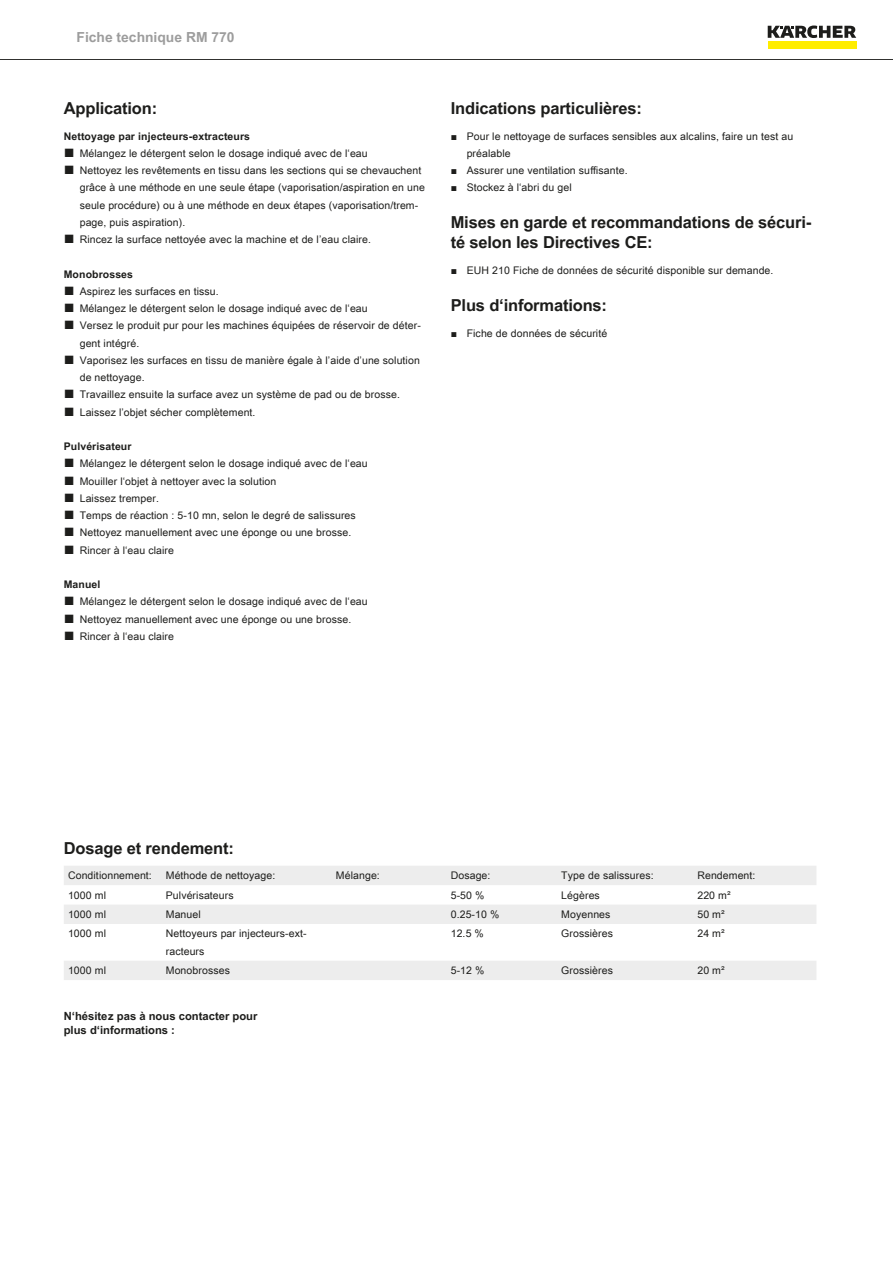
<style>
.page{position:relative;width:893px;height:1263px;background:#fff}
.page>*{position:absolute;margin:0;border:0;box-sizing:border-box;transform-origin:0 0}
.t1{font:700 16.5px/19.8px "Arial Unicode MS";letter-spacing:-.01em;color:#1d1d1b}
.t2{font:700 13.8px "Arial Unicode MS";color:#9d9d9d}
.t3{font:700 11.25px/13.5px "Arial Unicode MS";color:#1d1d1b}
.t4{font:10.5px/17.2px "Arial Unicode MS";letter-spacing:.01em;color:#1d1d1b}
.t5{font:700 10.5px "Arial Unicode MS";letter-spacing:.01em;color:#1d1d1b}
.s1{font-family:"Arial";font-size:18px}
.s2{font-family:"Arial"}
</style>
<div class="page">
<hr style="left:0;top:59px;width:893px;height:1px;background:#1d1d1b">
<div style="left:768px;top:42px;width:88px;height:7px;background:#ffed00"></div>
<svg style="left:768px;top:26px;width:88px;height:12px"></svg>
<svg style="left:64px;top:866px;width:752px;height:114px;fill:#ededed"></svg>
<h2 class="t2" style="left:77px;top:27px;width:160px">Fiche technique RM 770</h2>
<h1 class="t1" style="left:64px;top:99px;width:95px">Application:</h1>
<p class="t5" style="left:64px;top:128px;width:188px">Nettoyage par injecteurs-extracteurs</p>
<p class="t4" style="left:64px;top:144px;width:305px"><span class="s1">■</span> Mélangez le détergent selon le dosage indiqué avec de l‘eau</p>
<p class="t4" style="left:80px;top:162px;width:347px;text-indent:-16px"><span class="s1">■</span> Nettoyez les revêtements en tissu dans les sections qui se chevauchent grâce à une méthode en une seule étape (vaporisation/aspiration en une seule procédure) ou à une méthode en deux étapes (vaporisation/trem&shy;page, puis aspiration).</p>
<p class="t4" style="left:64px;top:231px;width:309px"><span class="s1">■</span> Rincez la surface nettoyée avec la machine et de l’eau claire.</p>
<p class="t5" style="left:64px;top:266px;width:71px">Monobrosses</p>
<p class="t4" style="left:64px;top:282px;width:156px"><span class="s1">■</span> Aspirez les surfaces en tissu.</p>
<p class="t4" style="left:64px;top:300px;width:305px"><span class="s1">■</span> Mélangez le détergent selon le dosage indiqué avec de l‘eau</p>
<p class="t4" style="left:80px;top:317px;width:343px;text-indent:-16px"><span class="s1">■</span> Versez le produit pur pour les machines équipées de réservoir de déter&shy;gent intégré.</p>
<p class="t4" style="left:80px;top:351px;width:342px;text-indent:-16px"><span class="s1">■</span> Vaporisez les surfaces en tissu de manière égale à l’aide d’une solution de nettoyage.</p>
<p class="t4" style="left:64px;top:386px;width:338px"><span class="s1">■</span> Travaillez ensuite la surface avez un système de pad ou de brosse.</p>
<p class="t4" style="left:64px;top:403px;width:193px"><span class="s1">■</span> Laissez l’objet sécher complètement.</p>
<p class="t5" style="left:64px;top:439px;width:69px">Pulvérisateur</p>
<p class="t4" style="left:64px;top:455px;width:305px"><span class="s1">■</span> Mélangez le détergent selon le dosage indiqué avec de l‘eau</p>
<p class="t4" style="left:64px;top:472px;width:214px"><span class="s1">■</span> Mouiller l‘objet à nettoyer avec la solution</p>
<p class="t4" style="left:64px;top:489px;width:97px"><span class="s1">■</span> Laissez tremper.</p>
<p class="t4" style="left:64px;top:507px;width:294px"><span class="s1">■</span> Temps de réaction : 5-10 mn, selon le degré de salissures</p>
<p class="t4" style="left:64px;top:524px;width:289px"><span class="s1">■</span> Nettoyez manuellement avec une éponge ou une brosse.</p>
<p class="t4" style="left:64px;top:541px;width:112px"><span class="s1">■</span> Rincer à l‘eau claire</p>
<p class="t5" style="left:64px;top:577px;width:38px">Manuel</p>
<p class="t4" style="left:64px;top:593px;width:305px"><span class="s1">■</span> Mélangez le détergent selon le dosage indiqué avec de l‘eau</p>
<p class="t4" style="left:64px;top:610px;width:289px"><span class="s1">■</span> Nettoyez manuellement avec une éponge ou une brosse.</p>
<p class="t4" style="left:64px;top:627px;width:112px"><span class="s1">■</span> Rincer à l‘eau claire</p>
<h1 class="t1" style="left:451px;top:99px;width:193px">Indications particulières:</h1>
<p class="t4" style="left:467px;top:127px;width:328px;text-indent:-16px"><span class="s2">■</span> Pour le nettoyage de surfaces sensibles aux alcalins, faire un test au préalable</p>
<p class="t4" style="left:451px;top:162px;width:178px"><span class="s2">■</span> Assurer une ventilation suffisante.</p>
<p class="t4" style="left:451px;top:179px;width:122px"><span class="s2">■</span> Stockez à l‘abri du gel</p>
<h1 class="t1" style="left:451px;top:213px;width:362px">Mises en garde et recommandations de sécuri&shy;té selon les Directives CE:</h1>
<p class="t4" style="left:451px;top:261px;width:324px"><span class="s2">■</span> EUH 210 Fiche de données de sécurité disponible sur demande.</p>
<h1 class="t1" style="left:451px;top:296px;width:158px">Plus d‘informations:</h1>
<p class="t4" style="left:451px;top:324px;width:158px"><span class="s2">■</span> Fiche de données de sécurité</p>
<h1 class="t1" style="left:64px;top:838px;width:172px">Dosage et rendement:</h1>
<p class="t4" style="left:68px;top:867px;width:85px">Conditionnement:</p>
<p class="t4" style="left:166px;top:867px;width:111px">Méthode de nettoyage:</p>
<p class="t4" style="left:336px;top:867px;width:45px">Mélange:</p>
<p class="t4" style="left:451px;top:867px;width:41px">Dosage:</p>
<p class="t4" style="left:561px;top:867px;width:94px">Type de salissures:</p>
<p class="t4" style="left:697px;top:867px;width:60px">Rendement:</p>
<p class="t4" style="left:68px;top:886px;width:39px">1000 ml</p>
<p class="t4" style="left:166px;top:886px;width:69px">Pulvérisateurs</p>
<p class="t4" style="left:451px;top:886px;width:35px">5-50 %</p>
<p class="t4" style="left:561px;top:886px;width:40px">Légères</p>
<p class="t4" style="left:697px;top:886px;width:35px">220 m²</p>
<p class="t4" style="left:68px;top:905px;width:39px">1000 ml</p>
<p class="t4" style="left:166px;top:905px;width:36px">Manuel</p>
<p class="t4" style="left:451px;top:905px;width:50px">0.25-10 %</p>
<p class="t4" style="left:561px;top:905px;width:51px">Moyennes</p>
<p class="t4" style="left:697px;top:905px;width:29px">50 m²</p>
<p class="t4" style="left:68px;top:925px;width:39px">1000 ml</p>
<p class="t4" style="left:166px;top:925px;width:142px">Nettoyeurs par injecteurs-ext&shy;racteurs</p>
<p class="t4" style="left:451px;top:925px;width:35px">12.5 %</p>
<p class="t4" style="left:561px;top:925px;width:53px">Grossières</p>
<p class="t4" style="left:697px;top:925px;width:29px">24 m²</p>
<p class="t4" style="left:68px;top:961px;width:39px">1000 ml</p>
<p class="t4" style="left:166px;top:961px;width:66px">Monobrosses</p>
<p class="t4" style="left:451px;top:961px;width:35px">5-12 %</p>
<p class="t4" style="left:561px;top:961px;width:53px">Grossières</p>
<p class="t4" style="left:697px;top:961px;width:29px">20 m²</p>
<p class="t3" style="left:64px;top:1010px;width:195px">N‘hésitez pas à nous contacter pour plus d‘informations :</p>
</div>
